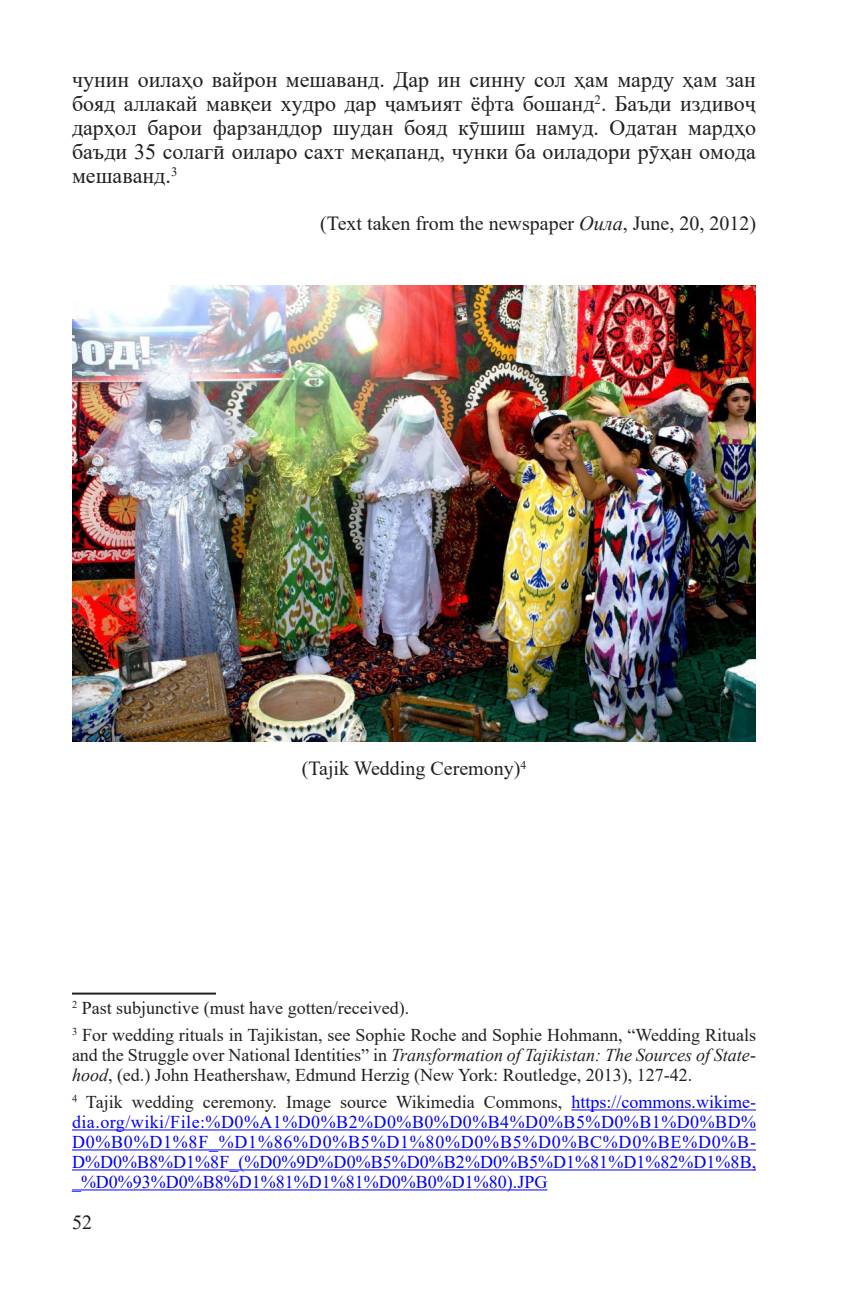
<style>
.page{position:relative;width:864px;height:1296px;background:#fff}
.page>*{position:absolute;margin:0;border:0;box-sizing:border-box;transform-origin:0 0}
.t1{font:22px/24px "Times New Roman";color:#231f20;text-align:justify}
.t2{font:20px "Times New Roman";color:#231f20}
.t3{font:18px/20px "Times New Roman";color:#00f;text-align:justify}
.t4{font:18px/20px "Times New Roman";color:#231f20;text-align:justify}
.s1{font-style:italic}
.s2{color:#231f20}
</style>
<div class="page">
<hr style="left:72px;top:993px;width:144px;height:2px;background:#231f20">
<hr style="left:572px;top:1110px;width:184px;height:1px;background:#00f">
<hr style="left:72px;top:1130px;width:684px;height:1px;background:#00f">
<hr style="left:72px;top:1150px;width:684px;height:1px;background:#00f">
<hr style="left:72px;top:1170px;width:684px;height:1px;background:#00f">
<hr style="left:72px;top:1190px;width:475px;height:1px;background:#00f">
<img style="left:72px;top:285px;width:684px;height:456px">
<p class="t1" style="left:72px;top:67px;width:686px">чунин оилаҳо вайрон мешаванд. Дар ин синну сол ҳам марду ҳам зан бояд аллакай мавқеи худро дар ҷамъият ёфта бошанд<sup>2</sup>. Баъди издивоҷ дарҳол барои фарзанддор шудан бояд кӯшиш намуд. Одатан мардҳо баъди 35 солагӣ оиларо сахт меқапанд, чунки ба оиладори рӯҳан омода мешаванд.<sup>3</sup></p>
<p class="t2" style="left:320px;top:210px;width:437px">(Text taken from the newspaper <span class="s1">Оила</span>, June, 20, 2012)</p>
<p class="t2" style="left:302px;top:754px;width:226px">(Tajik Wedding Ceremony)<sup>4</sup></p>
<p class="t4" style="left:72px;top:997px;width:339px"><sup>2</sup> Past subjunctive (must have gotten/received).</p>
<p class="t4" style="left:72px;top:1024px;width:686px"><sup>3</sup> For wedding rituals in Tajikistan, see Sophie Roche and Sophie Hohmann, “Wedding Rituals and the Struggle over National Identities” in <span class="s1">Transformation of Tajikistan: The Sources of State&shy;hood</span>, (ed.) John Heathershaw, Edmund Herzig (New York: Routledge, 2013), 127-42.</p>
<p class="t3" style="left:72px;top:1091px;width:686px"><sup>4</sup> <span class="s2">Tajik wedding ceremony. Image source Wikimedia Commons,</span> https://commons.wikime&shy;dia.org/wiki/File:%D0%A1%D0%B2%D0%B0%D0%B4%D0%B5%D0%B1%D0%BD% D0%B0%D1%8F_%D1%86%D0%B5%D1%80%D0%B5%D0%BC%D0%BE%D0%B-D%D0%B8%D1%8F_(%D0%9D%D0%B5%D0%B2%D0%B5%D1%81%D1%82%D1%8B, _%D0%93%D0%B8%D1%81%D1%81%D0%B0%D1%80).JPG</p>
<p class="t2" style="left:72px;top:1209px;width:21px">52</p>
</div>
